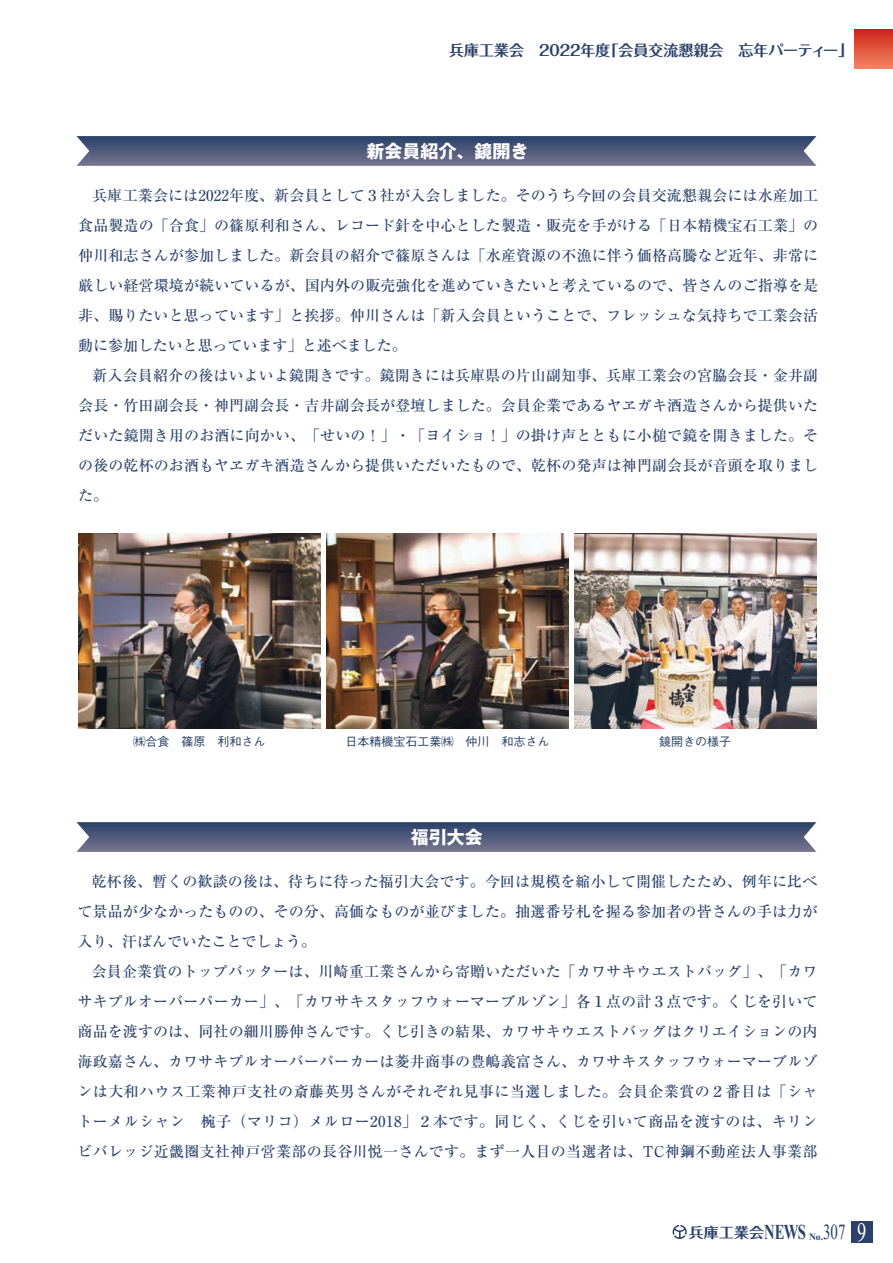
<style>
.page{position:relative;width:893px;height:1263px;background:#fff}
.page>*{position:absolute;margin:0;border:0;box-sizing:border-box;transform-origin:0 0}
.t1{font:21.3px "Times New Roman";color:#2b4169;scale:.7 1}
.t2{font:700 18px "Gothic MB101 Pro";color:#fff}
.t3{font:500 15px/30px "Ryumin Pro";letter-spacing:.005em;color:#2b4169;text-align:justify}
.t4{font:700 15px "Folk Pro";color:#2b4169}
.t5{font:700 14.25px "Folk Pro";color:#2b4169;scale:1.05 1}
.t6{font:500 12px "Gothic BBB Pr 6";color:#2b4169}
.s1{font-family:"Times New Roman";font-size:21px}
.s2{font-size:26.25px;color:#fff}
</style>
<div class="page">
<div style="left:855px;top:30px;width:38px;height:38px;background:linear-gradient(to bottom,#d0271c,#f3815f)"></div>
<svg style="left:77px;top:822px;width:739px;height:30px;background:#555e7f"></svg>
<svg style="left:77px;top:136px;width:739px;height:30px;background:#555e7f"></svg>
<img style="left:574px;top:533px;width:242px;height:196px">
<img style="left:326px;top:533px;width:242px;height:196px">
<img style="left:78px;top:533px;width:243px;height:196px">
<div style="left:851px;top:1221px;width:21px;height:21px;background:#2b4169"></div>
<svg style="left:672px;top:1225px;width:15px;height:14px"></svg>
<p class="t4" style="left:449px;top:37px;width:405px">兵庫工業会　2022年度「会員交流懇親会　忘年パーティー」</p>
<p class="t2" style="left:366px;top:136px;width:163px">新会員紹介、鏡開き</p>
<p class="t3" style="left:78px;top:180px;width:741px;text-indent:14px">兵庫工業会には2022年度、新会員として３社が入会しました。そのうち今回の会員交流懇親会には水産加工食品製造の「合食」の篠原利和さん、レコード針を中心とした製造・販売を手がける「日本精機宝石工業」の仲川和志さんが参加しました。新会員の紹介で篠原さんは「水産資源の不漁に伴う価格高騰など近年、非常に厳しい経営環境が続いているが、国内外の販売強化を進めていきたいと考えているので、皆さんのご指導を是非、賜りたいと思っています」と挨拶。仲川さんは「新入会員ということで、フレッシュな気持ちで工業会活動に参加したいと思っています」と述べました。</p>
<p class="t3" style="left:78px;top:360px;width:741px;text-indent:14px">新入会員紹介の後はいよいよ鏡開きです。鏡開きには兵庫県の片山副知事、兵庫工業会の宮脇会長・金井副会長・竹田副会長・神門副会長・吉井副会長が登壇しました。会員企業であるヤヱガキ酒造さんから提供いただいた鏡開き用のお酒に向かい、「せいの！」・「ヨイショ！」の掛け声とともに小槌で鏡を開きました。その後の乾杯のお酒もヤヱガキ酒造さんから提供いただいたもので、乾杯の発声は神門副会長が音頭を取りました。</p>
<p class="t6" style="left:133px;top:732px;width:133px">㈱合食　篠原　利和さん</p>
<p class="t6" style="left:345px;top:732px;width:205px">日本精機宝石工業㈱　仲川　和志さん</p>
<p class="t6" style="left:659px;top:732px;width:73px">鏡開きの様子</p>
<p class="t2" style="left:411px;top:822px;width:73px">福引大会</p>
<p class="t3" style="left:78px;top:866px;width:741px;text-indent:14px">乾杯後、暫くの歓談の後は、待ちに待った福引大会です。今回は規模を縮小して開催したため、例年に比べて景品が少なかったものの、その分、高価なものが並びました。抽選番号札を握る参加者の皆さんの手は力が入り、汗ばんでいたことでしょう。</p>
<p class="t3" style="left:77px;top:956px;width:741px;text-indent:14px">会員企業賞のトップバッターは、川崎重工業さんから寄贈いただいた「カワサキウエストバッグ」、「カワサキプルオーバーパーカー」、「カワサキスタッフウォーマーブルゾン」各１点の計３点です。くじを引いて商品を渡すのは、同社の細川勝伸さんです。くじ引きの結果、カワサキウエストバッグはクリエイションの内海政嘉さん、カワサキプルオーバーパーカーは菱井商事の豊嶋義富さん、カワサキスタッフウォーマーブルゾンは大和ハウス工業神戸支社の斎藤英男さんがそれぞれ見事に当選しました。会員企業賞の２番目は「シャトーメルシャン　椀子（マリコ）メルロー2018」２本です。同じく、くじを引いて商品を渡すのは、キリンビバレッジ近畿圏支社神戸営業部の長谷川悦一さんです。まず一人目の当選者は、TC神鋼不動産法人事業部</p>
<p class="t5" style="left:689px;top:1220px;width:129px">兵庫工業会<span class="s1">NEWS</span> <sub>No.</sub></p>
<h1 class="t1" style="left:823px;top:1217px;width:63px">307 <span class="s2">9</span></h1>
</div>
